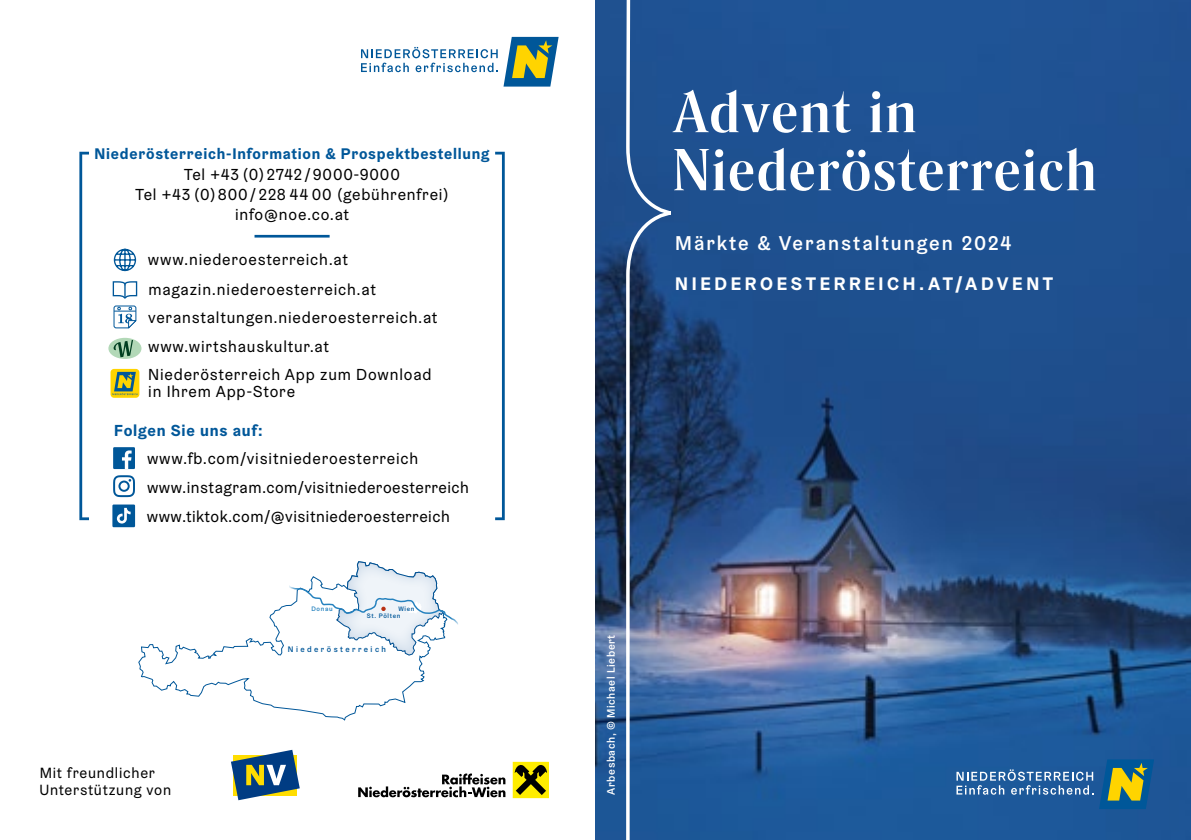
<style>
.page{position:relative;width:1191px;height:840px;background:#fff}
.page>*{position:absolute;margin:0;border:0;box-sizing:border-box;transform-origin:0 0}
.t1{font:600 56px/58px "Rando Display";letter-spacing:.01em;color:#fff}
.t2{font:500 20px "Graebenbach";letter-spacing:.1em;color:#fff}
.t3{font:700 18.2px "Graebenbach";letter-spacing:.2em;color:#fff}
.t4{font:16px/20px "Graebenbach";letter-spacing:.05em;color:#000}
.t5{font:16px "Graebenbach";letter-spacing:.03em;color:#000}
.t6{font:700 16px "Graebenbach";letter-spacing:.05em;color:#005799}
.t7{font:700 15.4px "Graebenbach";letter-spacing:.05em;color:#005799}
.t8{font:14.8px/17px "Graebenbach";letter-spacing:.05em;color:#000}
.t9{font:500 11px "Graebenbach";letter-spacing:.05em;color:#fff}
.t10{font:500 8.2px "Graebenbach";letter-spacing:.3em;color:#005799}
.t11{font:500 6.4px/6.6px "Graebenbach";letter-spacing:.1em;color:#005799}
.t12{font:500 6.4px "Graebenbach";letter-spacing:.1em;color:#2481be}
</style>
<div class="page">
<img style="left:595px;top:0;width:596px;height:839px">
<svg style="left:361px;top:37px;width:197px;height:49px"></svg>
<svg style="left:956px;top:769px;width:137px;height:25px;background:#5280b2"></svg>
<svg style="left:1099px;top:759px;width:55px;height:49px;background:#537d69"></svg>
<svg style="left:624px;top:0;width:50px;height:839px;background:#274d81"></svg>
<svg style="left:231px;top:749px;width:69px;height:50px"></svg>
<div style="left:113px;top:447px;width:22px;height:22px;background:#005799"></div>
<svg style="left:122px;top:450px;width:10px;height:19px"></svg>
<svg style="left:113px;top:475px;width:22px;height:22px"></svg>
<svg style="left:113px;top:248px;width:24px;height:23px"></svg>
<svg style="left:112px;top:281px;width:26px;height:18px"></svg>
<svg style="left:113px;top:305px;width:24px;height:24px"></svg>
<hr style="left:254px;top:235px;width:76px;height:2px;background:#005799">
<div style="left:110px;top:368px;width:29px;height:29px;background:#ffd400;border-radius:4px"></div>
<svg style="left:112px;top:371px;width:26px;height:24px"></svg>
<svg style="left:108px;top:337px;width:33px;height:22px"></svg>
<svg style="left:113px;top:340px;width:20px;height:17px"></svg>
<svg style="left:79px;top:152px;width:10px;height:368px"></svg>
<svg style="left:495px;top:152px;width:10px;height:368px"></svg>
<svg style="left:138px;top:605px;width:289px;height:114px"></svg>
<svg style="left:288px;top:561px;width:170px;height:94px"></svg>
<div style="left:112px;top:504px;width:23px;height:23px;background:#005799"></div>
<svg style="left:117px;top:507px;width:14px;height:16px"></svg>
<svg style="left:513px;top:761px;width:36px;height:36px"></svg>
<div style="left:514px;top:762px;width:34px;height:34px;background:#ffed00"></div>
<svg style="left:515px;top:765px;width:32px;height:29px"></svg>
<svg style="left:358px;top:773px;width:147px;height:23px"></svg>
<p class="t7" style="left:95px;top:144px;width:396px">Niederösterreich-Information &amp; Prospektbestellung</p>
<p class="t4" style="left:136px;top:164px;width:314px;text-align:center">Tel +43 (0)2742/9000-9000<br>Tel +43 (0)800/228 44 00 (gebührenfrei) info@noe.co.at</p>
<p class="t4" style="left:148px;top:245px;width:291px;line-height:28.8px">www.niederoesterreich.at magazin.niederoesterreich.at veranstaltungen.niederoesterreich.at</p>
<p class="t4" style="left:148px;top:336px;width:182px">www.wirtshauskultur.at</p>
<p class="t4" style="left:148px;top:365px;width:285px;line-height:17.2px">Niederösterreich App zum Download in Ihrem App-Store</p>
<p class="t6" style="left:114px;top:420px;width:150px">Folgen Sie uns auf:</p>
<p class="t4" style="left:147px;top:448px;width:273px">www.fb.com/visitniederoesterreich</p>
<p class="t5" style="left:147px;top:477px;width:323px">www.instagram.com/visitniederoesterreich</p>
<p class="t5" style="left:147px;top:506px;width:304px">www.tiktok.com/@visitniederoesterreich</p>
<p class="t8" style="left:40px;top:763px;width:133px">Mit freundlicher<br>Unterstützung von</p>
<p class="t11" style="left:367px;top:605px;width:49px;text-indent:32px">Wien<br>St. Pölten</p>
<p class="t12" style="left:311px;top:604px;width:23px">Donau</p>
<p class="t10" style="left:288px;top:643px;width:100px">Niederösterreich</p>
<h1 class="t1" style="left:672px;top:82px;width:426px">Advent in<br>Niederösterreich</h1>
<p class="t2" style="left:675px;top:230px;width:338px">Märkte &amp; Veranstaltungen 2024</p>
<p class="t3" style="left:675px;top:272px;width:379px">NIEDEROESTERREICH.AT/ADVENT</p>
<p class="t9" style="left:604px;top:794px;width:161px;rotate:-90deg">Arbesbach, © Michael Liebert</p>
</div>
